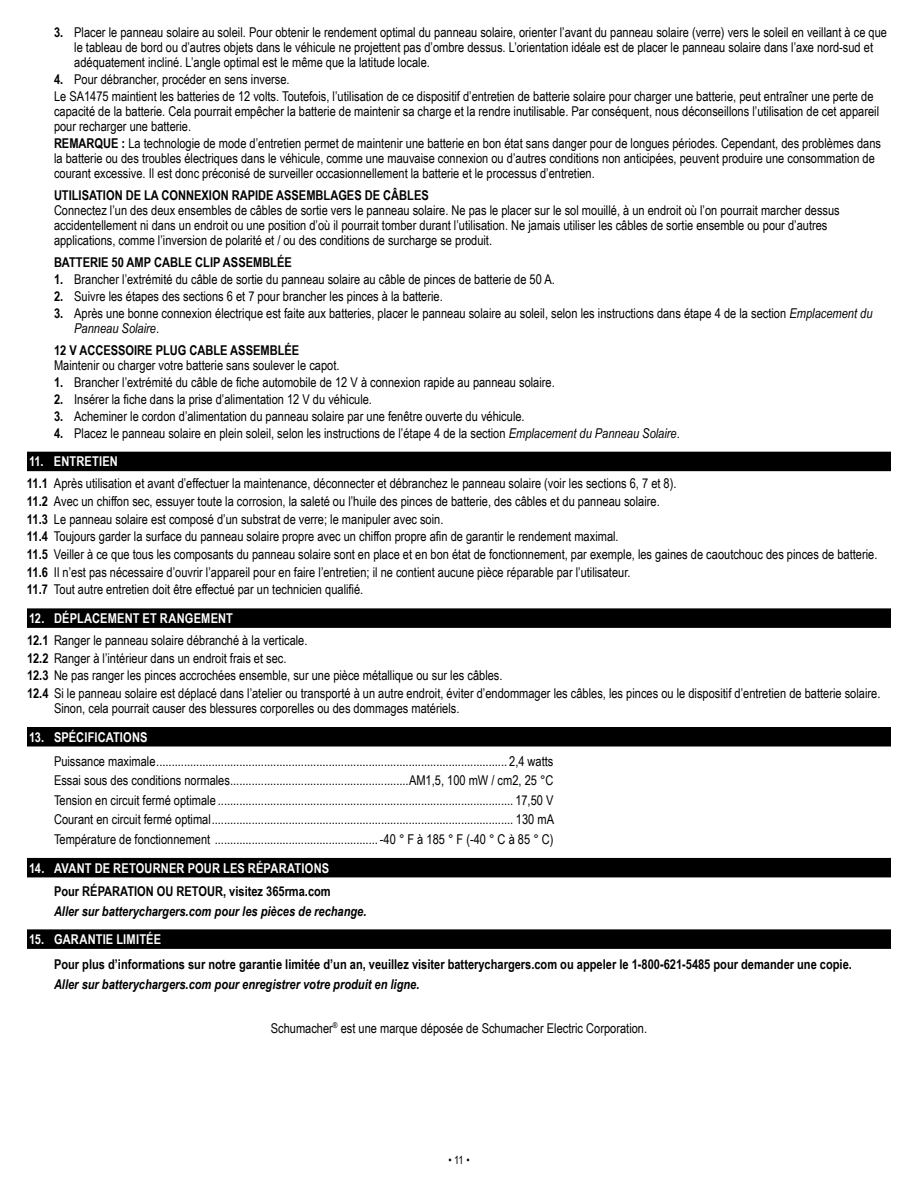
<style>
.page{position:relative;width:918px;height:1188px;background:#fff}
.page>*{position:absolute;margin:0;border:0;box-sizing:border-box;transform-origin:0 0}
.t1{font:13.5px/15px "Arial Narrow";color:#000}
.t2{font:700 13.5px "Arial Narrow";color:#000}
.t3{font:italic 700 13.5px "Arial Narrow";color:#000}
.t4{font:700 13.5px "Arial Narrow";letter-spacing:.01em;color:#fff}
.t5{font:11.25px "Arial Narrow";color:#000}
.s1{font-weight:700}
.s2{font-style:italic}
.s3{font-weight:700;color:#fff}
</style>
<div class="page">
<div style="left:27px;top:452px;width:864px;height:19px;background:#000"></div>
<div style="left:27px;top:608px;width:864px;height:20px;background:#000"></div>
<div style="left:27px;top:727px;width:864px;height:20px;background:#000"></div>
<div style="left:27px;top:858px;width:864px;height:19px;background:#000"></div>
<div style="left:27px;top:929px;width:864px;height:20px;background:#000"></div>
<p class="t1" style="left:74px;top:24px;width:814px;text-indent:-20px"><span class="s1">3.</span> Placer le panneau solaire au soleil. Pour obtenir le rendement optimal du panneau solaire, orienter l’avant du panneau solaire (verre) vers le soleil en veillant à ce que le tableau de bord ou d’autres objets dans le véhicule ne projettent pas d’ombre dessus. L’orientation idéale est de placer le panneau solaire dans l’axe nord-sud et adéquatement incliné. L’angle optimal est le même que la latitude locale.</p>
<p class="t1" style="left:54px;top:70px;width:821px;line-height:17.1px"><span class="s1">4.</span> Pour débrancher, procéder en sens inverse.<br>Le SA1475 maintient les batteries de 12 volts. Toutefois, l’utilisation de ce dispositif d’entretien de batterie solaire pour charger une batterie, peut entraîner une perte de</p>
<p class="t1" style="left:54px;top:103px;width:827px">capacité de la batterie. Cela pourrait empêcher la batterie de maintenir sa charge et la rendre inutilisable. Par conséquent, nous déconseillons l’utilisation de cet appareil pour recharger une batterie.</p>
<p class="t1" style="left:54px;top:135px;width:829px"><span class="s1">REMARQUE :</span> La technologie de mode d’entretien permet de maintenir une batterie en bon état sans danger pour de longues périodes. Cependant, des problèmes dans la batterie ou des troubles électriques dans le véhicule, comme une mauvaise connexion ou d’autres conditions non anticipées, peuvent produire une consommation de courant excessive. Il est donc préconisé de surveiller occasionnellement la batterie et le processus d’entretien.</p>
<p class="t2" style="left:54px;top:185px;width:376px">UTILISATION DE LA CONNEXION RAPIDE ASSEMBLAGES DE CÂBLES</p>
<p class="t1" style="left:54px;top:202px;width:787px">Connectez l’un des deux ensembles de câbles de sortie vers le panneau solaire. Ne pas le placer sur le sol mouillé, à un endroit où l’on pourrait marcher dessus accidentellement ni dans un endroit ou une position d’où il pourrait tomber durant l’utilisation. Ne jamais utiliser les câbles de sortie ensemble ou pour d’autres applications, comme l’inversion de polarité et / ou des conditions de surcharge se produit.</p>
<p class="t2" style="left:54px;top:252px;width:239px">BATTERIE 50 AMP CABLE CLIP ASSEMBLÉE</p>
<p class="t1" style="left:54px;top:271px;width:502px"><span class="s1">1.</span> Brancher l’extrémité du câble de sortie du panneau solaire au câble de pinces de batterie de 50 A.</p>
<p class="t1" style="left:54px;top:288px;width:390px"><span class="s1">2.</span> Suivre les étapes des sections 6 et 7 pour brancher les pinces à la batterie.</p>
<p class="t1" style="left:74px;top:305px;width:800px;text-indent:-20px"><span class="s1">3.</span> Après une bonne connexion électrique est faite aux batteries, placer le panneau solaire au soleil, selon les instructions dans étape 4 de la section <span class="s2">Emplacement du<br>Panneau Solaire</span>.</p>
<p class="t2" style="left:54px;top:340px;width:247px">12 V ACCESSOIRE PLUG CABLE ASSEMBLÉE</p>
<p class="t1" style="left:54px;top:357px;width:287px">Maintenir ou charger votre batterie sans soulever le capot.</p>
<p class="t1" style="left:54px;top:374px;width:502px"><span class="s1">1.</span> Brancher l’extrémité du câble de fiche automobile de 12 V à connexion rapide au panneau solaire.</p>
<p class="t1" style="left:54px;top:391px;width:320px"><span class="s1">2.</span> Insérer la fiche dans la prise d’alimentation 12 V du véhicule.</p>
<p class="t1" style="left:54px;top:408px;width:472px"><span class="s1">3.</span> Acheminer le cordon d’alimentation du panneau solaire par une fenêtre ouverte du véhicule.</p>
<p class="t1" style="left:54px;top:425px;width:627px"><span class="s1">4.</span> Placez le panneau solaire en plein soleil, selon les instructions de l’étape 4 de la section <span class="s2">Emplacement du Panneau Solaire</span>.</p>
<p class="t1" style="left:27px;top:450px;width:651px;line-height:22px"><span class="s3">11. ENTRETIEN<br></span><span class="s1">11.1</span> Après utilisation et avant d’effectuer la maintenance, déconnecter et débranchez le panneau solaire (voir les sections 6, 7 et 8).</p>
<p class="t1" style="left:27px;top:492px;width:852px;line-height:17.7px"><span class="s1">11.2</span> Avec un chiffon sec, essuyer toute la corrosion, la saleté ou l’huile des pinces de batterie, des câbles et du panneau solaire.<br><span class="s1">11.3</span> Le panneau solaire est composé d’un substrat de verre; le manipuler avec soin.<br><span class="s1">11.4</span> Toujours garder la surface du panneau solaire propre avec un chiffon propre afin de garantir le rendement maximal.<br><span class="s1">11.5</span> Veiller à ce que tous les composants du panneau solaire sont en place et en bon état de fonctionnement, par exemple, les gaines de caoutchouc des pinces de batterie.<br><span class="s1">11.6</span> Il n’est pas nécessaire d’ouvrir l’appareil pour en faire l’entretien; il ne contient aucune pièce réparable par l’utilisateur.<br><span class="s1">11.7</span> Tout autre entretien doit être effectué par un technicien qualifié.</p>
<p class="t1" style="left:27px;top:607px;width:282px;line-height:22px"><span class="s3">12. DÉPLACEMENT ET RANGEMENT<br></span><span class="s1">12.1</span> Ranger le panneau solaire débranché à la verticale.</p>
<p class="t1" style="left:27px;top:649px;width:855px;line-height:17.7px"><span class="s1">12.2</span> Ranger à l’intérieur dans un endroit frais et sec.<br><span class="s1">12.3</span> Ne pas ranger les pinces accrochées ensemble, sur une pièce métallique ou sur les câbles.<br><span class="s1">12.4</span> Si le panneau solaire est déplacé dans l’atelier ou transporté à un autre endroit, éviter d’endommager les câbles, les pinces ou le dispositif d’entretien de batterie solaire.</p>
<p class="t1" style="left:54px;top:700px;width:407px">Sinon, cela pourrait causer des blessures corporelles ou des dommages matériels.</p>
<p class="t4" style="left:29px;top:727px;width:120px">13. SPÉCIFICATIONS</p>
<p class="t1" style="left:54px;top:751px;width:502px;line-height:19.6px;text-align:justify">Puissance maximale.................................................................................................................. 2,4 watts Essai sous des conditions normales..........................................................AM1,5, 100 mW / cm2, 25 °C Tension en circuit fermé optimale ................................................................................................ 17,50 V Courant en circuit fermé optimal.................................................................................................. 130 mA Température de fonctionnement ..................................................... -40 ° F à 185 ° F (-40 ° C à 85 ° C)</p>
<p class="t4" style="left:29px;top:858px;width:302px">14. AVANT DE RETOURNER POUR LES RÉPARATIONS</p>
<p class="t2" style="left:54px;top:881px;width:278px">Pour RÉPARATION OU RETOUR, visitez 365rma.com</p>
<p class="t3" style="left:54px;top:901px;width:314px">Aller sur batterychargers.com pour les pièces de rechange.</p>
<p class="t4" style="left:29px;top:929px;width:133px">15. GARANTIE LIMITÉE</p>
<p class="t2" style="left:54px;top:954px;width:799px">Pour plus d’informations sur notre garantie limitée d’un an, veuillez visiter batterychargers.com ou appeler le 1-800-621-5485 pour demander une copie.</p>
<p class="t3" style="left:54px;top:974px;width:367px">Aller sur batterychargers.com pour enregistrer votre produit en ligne.</p>
<p class="t1" style="left:271px;top:1020px;width:378px">Schumacher<sup>®</sup> est une marque déposée de Schumacher Electric Corporation.</p>
<p class="t5" style="left:448px;top:1151px;width:23px">• 11 •</p>
</div>
